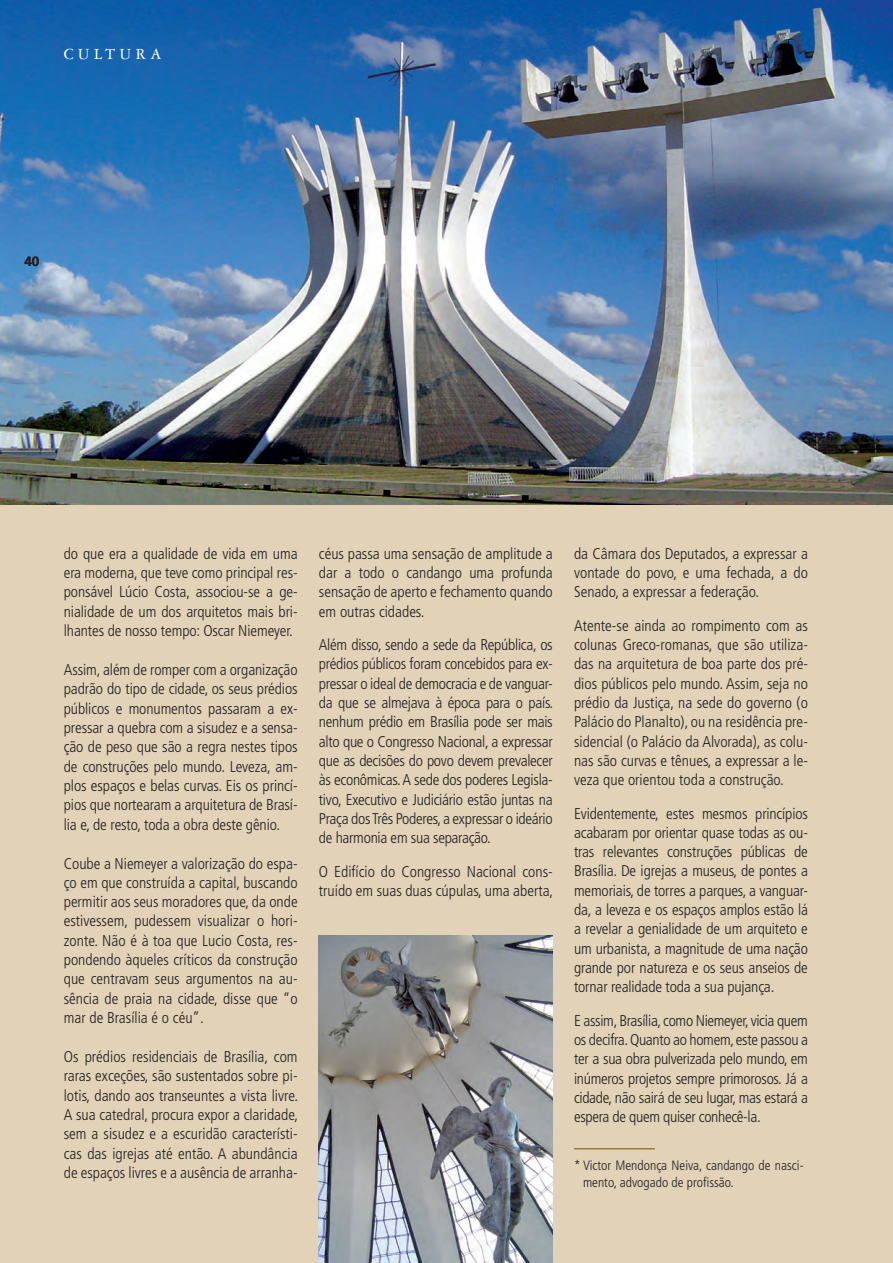
<style>
.page{position:relative;width:893px;height:1263px;background:#e1d2b8}
.page>*{position:absolute;margin:0;border:0;box-sizing:border-box;transform-origin:0 0}
._0_CABECERA{font:16.5px "Garamond Three";color:#fff}
.TEXTO{font:300 condensed 15.6px/19.4px "Frutiger";color:#231f20;text-align:justify}
.PIE_DE_FOTO{font:300 condensed 13.5px/16.5px "Frutiger";color:#231f20}
.t1{font:700 13.5px "Frutiger";color:#231f20}
</style>
<div class="page">
<img style="left:0;top:0;width:893px;height:505px">
<img style="left:319px;top:935px;width:234px;height:328px">
<hr style="left:574px;top:1148px;width:81px;height:1px;background:#795100">
<p class="_0_CABECERA" style="left:64px;top:45px;width:99px">CU LTURA</p>
<p class="t1" style="left:24px;top:253px;width:17px">40</p>
<p class="TEXTO" style="left:64px;top:544px;width:235px">do que era a qualidade de vida em uma era moderna, que teve como principal res&shy;ponsável Lúcio Costa, associou-se a ge&shy;nialidade de um dos arquitetos mais bri&shy;lhantes de nosso tempo: Oscar Niemeyer.</p>
<p class="TEXTO" style="left:64px;top:660px;width:235px">Assim, além de romper com a organização padrão do tipo de cidade, os seus prédios públicos e monumentos passaram a ex&shy;pressar a quebra com a sisudez e a sensa&shy;ção de peso que são a regra nestes tipos de construções pelo mundo. Leveza, am&shy;plos espaços e belas curvas. Eis os princí&shy;pios que nortearam a arquitetura de Brasí&shy;lia e, de resto, toda a obra deste gênio.</p>
<p class="TEXTO" style="left:64px;top:854px;width:235px">Coube a Niemeyer a valorização do espa&shy;ço em que construída a capital, buscando permitir aos seus moradores que, da onde estivessem, pudessem visualizar o hori&shy;zonte. Não é à toa que Lucio Costa, res&shy;pondendo àqueles críticos da construção que centravam seus argumentos na au&shy;sência de praia na cidade, disse que “o mar de Brasília é o céu”.</p>
<p class="TEXTO" style="left:64px;top:1047px;width:236px">Os prédios residenciais de Brasília, com raras exceções, são sustentados sobre pi&shy;lotis, dando aos transeuntes a vista livre.<br>A sua catedral, procura expor a claridade, sem a sisudez e a escuridão característi&shy;cas das igrejas até então. A abundância de espaços livres e a ausência de arranha-</p>
<p class="TEXTO" style="left:319px;top:544px;width:235px">céus passa uma sensação de amplitude a dar a todo o candango uma profunda sensação de aperto e fechamento quando em outras cidades.</p>
<p class="TEXTO" style="left:319px;top:635px;width:236px">Além disso, sendo a sede da República, os prédios públicos foram concebidos para ex&shy;pressar o ideal de democracia e de vanguar&shy;da que se almejava à época para o país. nenhum prédio em Brasília pode ser mais alto que o Congresso Nacional, a expressar que as decisões do povo devem prevalecer às econômicas. A sede dos poderes Legisla&shy;tivo, Executivo e Judiciário estão juntas na Praça dos Três Poderes, a expressar o ideário de harmonia em sua separação.</p>
<p class="TEXTO" style="left:319px;top:862px;width:236px">O Edifício do Congresso Nacional cons&shy;truído em suas duas cúpulas, uma aberta,</p>
<p class="TEXTO" style="left:574px;top:544px;width:235px">da Câmara dos Deputados, a expressar a vontade do povo, e uma fechada, a do Senado, a expressar a federação.</p>
<p class="TEXTO" style="left:574px;top:616px;width:235px">Atente-se ainda ao rompimento com as colunas Greco-romanas, que são utiliza&shy;das na arquitetura de boa parte dos pré&shy;dios públicos pelo mundo. Assim, seja no prédio da Justiça, na sede do governo (o Palácio do Planalto), ou na residência pre&shy;sidencial (o Palácio da Alvorada), as colu&shy;nas são curvas e tênues, a expressar a le&shy;veza que orientou toda a construção.</p>
<p class="TEXTO" style="left:574px;top:804px;width:235px">Evidentemente, estes mesmos princípios acabaram por orientar quase todas as ou&shy;tras relevantes construções públicas de Brasília. De igrejas a museus, de pontes a memoriais, de torres a parques, a vanguar&shy;da, a leveza e os espaços amplos estão lá a revelar a genialidade de um arquiteto e um urbanista, a magnitude de uma nação grande por natureza e os seus anseios de tornar realidade toda a sua pujança.</p>
<p class="TEXTO" style="left:574px;top:1011px;width:235px">E assim, Brasília, como Niemeyer, vicia quem os decifra. Quanto ao homem, este passou a ter a sua obra pulverizada pelo mundo, em inúmeros projetos sempre primorosos. Já a cidade, não sairá de seu lugar, mas estará a espera de quem quiser conhecê-la.</p>
<p class="PIE_DE_FOTO" style="left:583px;top:1158px;width:222px;text-indent:-9px">* Victor Mendonça Neiva, candango de nasci&shy;mento, advogado de profissão.</p>
</div>
